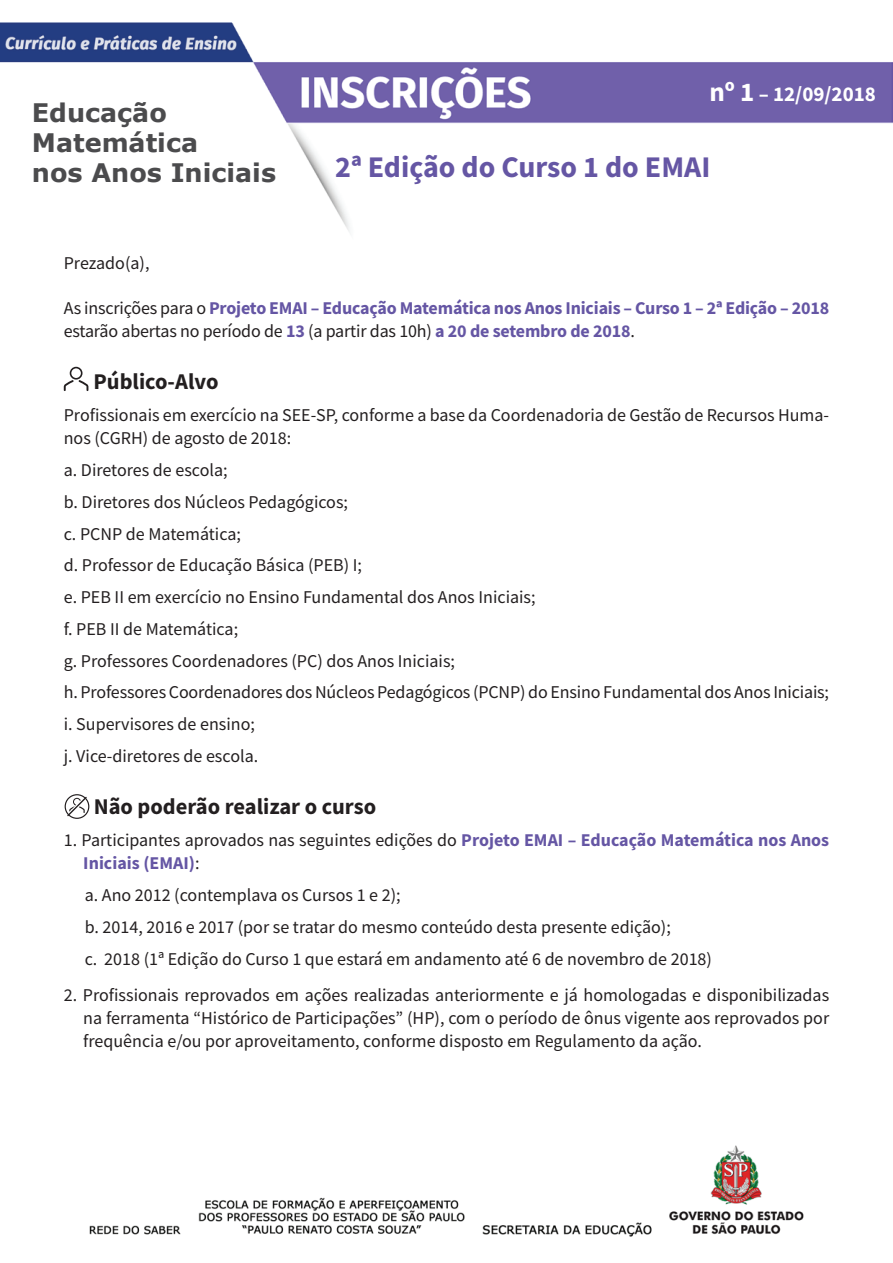
<style>
.page{position:relative;width:893px;height:1263px;background:#fff}
.page>*{position:absolute;margin:0;border:0;box-sizing:border-box;transform-origin:0 0}
.Titulo{font:700 30px "Source Sans Pro";color:#6556a4}
.t1{font:700 25.5px/30px "Verdana";color:#4b4b4d}
.intertitulo{font:700 22.5px "Source Sans Pro";color:#231f20}
.t2{font:700 21px "Source Sans Pro";color:#fff}
.texto_corrido{font:18px/23.2px "Source Sans Pro";color:#231f20}
.texto_corrido-2{font:700 18px/23.2px "Source Sans Pro";letter-spacing:-.01em;color:#6556a4}
.s1{font-size:27px}
.s2{font-weight:400;color:#231f20}
</style>
<div class="page">
<img style="left:0;top:22px;width:893px;height:210px">
<svg style="left:2px;top:85px;width:319px;height:114px"></svg>
<img style="left:89px;top:1145px;width:715px;height:92px">
<svg style="left:64px;top:367px;width:24px;height:24px"></svg>
<svg style="left:65px;top:794px;width:24px;height:25px"></svg>
<h2 class="t1" style="left:32px;top:97px;width:246px">Educação<br>Matemática<br>nos Anos Iniciais</h2>
<p class="t2" style="left:709px;top:80px;width:168px"><span class="s1">nº 1</span> – 12/09/2018</p>
<p class="Titulo" style="left:335px;top:147px;width:377px">2ª Edição do Curso 1 do EMAI</p>
<p class="texto_corrido" style="left:64px;top:251px;width:87px">Prezado(a),</p>
<p class="texto_corrido-2" style="left:64px;top:296px;width:767px"><span class="s2">As inscrições para o</span> Projeto EMAI – Educação Matemática nos Anos Iniciais – Curso 1 – 2ª Edição – 2018 <span class="s2">estarão abertas no período de</span> 13 <span class="s2">(a partir das 10h)</span> a 20 de setembro de 2018<span class="s2">.</span></p>
<p class="intertitulo" style="left:94px;top:367px;width:126px">Público-Alvo</p>
<p class="texto_corrido" style="left:64px;top:403px;width:767px">Profissionais em exercício na SEE-SP, conforme a base da Coordenadoria de Gestão de Recursos Huma&shy;nos (CGRH) de agosto de 2018:</p>
<p class="texto_corrido" style="left:64px;top:458px;width:165px">a. Diretores de escola;</p>
<p class="texto_corrido" style="left:64px;top:490px;width:286px">b. Diretores dos Núcleos Pedagógicos;</p>
<p class="texto_corrido" style="left:64px;top:522px;width:179px">c. PCNP de Matemática;</p>
<p class="texto_corrido" style="left:64px;top:554px;width:300px">d. Professor de Educação Básica (PEB) I;</p>
<p class="texto_corrido" style="left:64px;top:585px;width:473px">e. PEB II em exercício no Ensino Fundamental dos Anos Iniciais;</p>
<p class="texto_corrido" style="left:64px;top:617px;width:176px">f. PEB II de Matemática;</p>
<p class="texto_corrido" style="left:64px;top:649px;width:393px">g. Professores Coordenadores (PC) dos Anos Iniciais;</p>
<p class="texto_corrido" style="left:64px;top:681px;width:767px">h. Professores Coordenadores dos Núcleos Pedagógicos (PCNP) do Ensino Fundamental dos Anos Iniciais;</p>
<p class="texto_corrido" style="left:64px;top:712px;width:193px">i. Supervisores de ensino;</p>
<p class="texto_corrido" style="left:64px;top:744px;width:196px">j. Vice-diretores de escola.</p>
<p class="intertitulo" style="left:94px;top:792px;width:284px">Não poderão realizar o curso</p>
<p class="texto_corrido-2" style="left:83px;top:828px;width:747px;text-indent:-20px"><span class="s2">1. Participantes aprovados nas seguintes edições do</span> Projeto EMAI – Educação Matemática nos Anos<br>Iniciais (EMAI)<span class="s2">:</span></p>
<p class="texto_corrido" style="left:85px;top:883px;width:317px">a. Ano 2012 (contemplava os Cursos 1 e 2);</p>
<p class="texto_corrido" style="left:85px;top:915px;width:588px">b. 2014, 2016 e 2017 (por se tratar do mesmo conteúdo desta presente edição);</p>
<p class="texto_corrido" style="left:85px;top:947px;width:629px">c. 2018 (1ª Edição do Curso 1 que estará em andamento até 6 de novembro de 2018)</p>
<p class="texto_corrido" style="left:83px;top:983px;width:747px;text-align:justify;text-indent:-20px">2. Profissionais reprovados em ações realizadas anteriormente e já homologadas e disponibilizadas na ferramenta “Histórico de Participações” (HP), com o período de ônus vigente aos reprovados por frequência e/ou por aproveitamento, conforme disposto em Regulamento da ação.</p>
</div>
